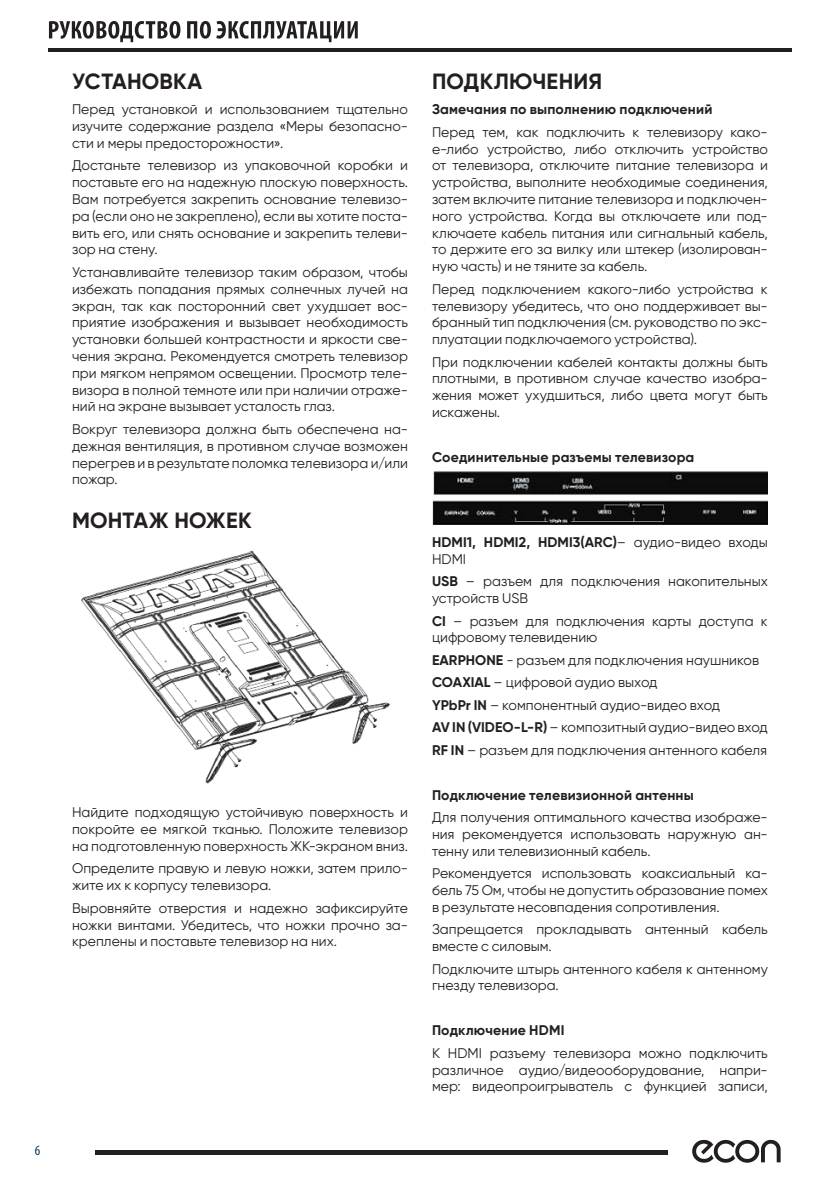
<style>
.page{position:relative;width:840px;height:1191px;background:#fff}
.page>*{position:absolute;margin:0;border:0;box-sizing:border-box;transform-origin:0 0}
.t1{font:700 22px "Gilroy";letter-spacing:.005em;color:#231f20}
.t2{font:condensed 14.2px "Myriad Pro";color:#013d59}
.Основной_текст{font:14px/16.8px "Gilroy";color:#231f20;text-align:justify}
.Внимание{font:700 14px "Gilroy";letter-spacing:.01em;color:#231f20}
.Основной_текст-2{font:700 14px/16.8px "Gilroy";letter-spacing:.005em;color:#231f20}
.s1{font-weight:400}
.s2{font-weight:700}
</style>
<div class="page">
<hr style="left:95px;top:1150px;width:572px;height:4px;background:#231f20">
<svg style="left:692px;top:1139px;width:88px;height:23px"></svg>
<svg style="left:49px;top:21px;width:131px;height:21px"></svg>
<svg style="left:187px;top:21px;width:170px;height:21px"></svg>
<hr style="left:48px;top:48px;width:743px;height:4px;background:#231f20">
<img style="left:81px;top:550px;width:310px;height:234px">
<img style="left:432px;top:470px;width:335px;height:54px">
<p class="t2" style="left:35px;top:1141px;width:7px">6</p>
<h1 class="t1" style="left:72px;top:68px;width:131px">УСТАНОВКА</h1>
<p class="Основной_текст" style="left:72px;top:101px;width:337px">Перед установкой и использованием тщательно изучите содержание раздела «Меры безопасно&shy;сти и меры предосторожности».</p>
<p class="Основной_текст" style="left:72px;top:157px;width:337px">Достаньте телевизор из упаковочной коробки и поставьте его на надежную плоскую поверхность.<br>Вам потребуется закрепить основание телевизо&shy;ра (если оно не закреплено), если вы хотите поста&shy;вить его, или снять основание и закрепить телеви&shy;зор на стену.</p>
<p class="Основной_текст" style="left:72px;top:263px;width:337px">Устанавливайте телевизор таким образом, чтобы избежать попадания прямых солнечных лучей на экран, так как посторонний свет ухудшает вос&shy;приятие изображения и вызывает необходимость установки большей контрастности и яркости све&shy;чения экрана. Рекомендуется смотреть телевизор при мягком непрямом освещении. Просмотр теле&shy;визора в полной темноте или при наличии отраже&shy;ний на экране вызывает усталость глаз.</p>
<p class="Основной_текст" style="left:72px;top:420px;width:337px">Вокруг телевизора должна быть обеспечена на&shy;дежная вентиляция, в противном случае возможен перегрев и в результате поломка телевизора и/или пожар.</p>
<h1 class="t1" style="left:72px;top:506px;width:181px">МОНТАЖ НОЖЕК</h1>
<p class="Основной_текст" style="left:72px;top:804px;width:337px">Найдите подходящую устойчивую поверхность и покройте ее мягкой тканью. Положите телевизор на подготовленную поверхность ЖК-экраном вниз.</p>
<p class="Основной_текст" style="left:72px;top:860px;width:337px">Определите правую и левую ножки, затем прило&shy;жите их к корпусу телевизора.</p>
<p class="Основной_текст" style="left:72px;top:899px;width:337px">Выровняйте отверстия и надежно зафиксируйте ножки винтами. Убедитесь, что ножки прочно за&shy;креплены и поставьте телевизор на них.</p>
<h1 class="t1" style="left:432px;top:68px;width:171px">ПОДКЛЮЧЕНИЯ</h1>
<p class="Внимание" style="left:432px;top:101px;width:282px">Замечания по выполнению подключений</p>
<p class="Основной_текст" style="left:432px;top:123px;width:337px">Перед тем, как подключить к телевизору како&shy;е-либо устройство, либо отключить устройство от телевизора, отключите питание телевизора и устройства, выполните необходимые соединения, затем включите питание телевизора и подключен&shy;ного устройства. Когда вы отключаете или под&shy;ключаете кабель питания или сигнальный кабель, то держите его за вилку или штекер (изолирован&shy;ную часть) и не тяните за кабель.</p>
<p class="Основной_текст" style="left:432px;top:280px;width:337px">Перед подключением какого-либо устройства к телевизору убедитесь, что оно поддерживает вы&shy;бранный тип подключения (см. руководство по экс&shy;плуатации подключаемого устройства).</p>
<p class="Основной_текст" style="left:432px;top:353px;width:337px">При подключении кабелей контакты должны быть плотными, в противном случае качество изобра&shy;жения может ухудшиться, либо цвета могут быть искажены.</p>
<p class="Внимание" style="left:432px;top:448px;width:264px">Соединительные разъемы телевизора</p>
<p class="Основной_текст-2" style="left:432px;top:533px;width:337px">HDMI1, HDMI2, HDMI3(ARC)<span class="s1">– аудио-видео входы<br>HDMI</span></p>
<p class="Основной_текст" style="left:432px;top:573px;width:337px"><span class="s2">USB</span> – разъем для подключения накопительных устройств USB</p>
<p class="Основной_текст" style="left:432px;top:612px;width:337px"><span class="s2">CI</span> – разъем для подключения карты доступа к цифровому телевидению</p>
<p class="Основной_текст" style="left:432px;top:651px;width:328px"><span class="s2">EARPHONE</span> - разъем для подключения наушников</p>
<p class="Основной_текст" style="left:432px;top:674px;width:227px"><span class="s2">COAXIAL</span> – цифровой аудио выход</p>
<p class="Основной_текст" style="left:432px;top:696px;width:289px"><span class="s2">YPbPr IN</span> – компонентный аудио-видео вход</p>
<p class="Основной_текст" style="left:432px;top:719px;width:337px"><span class="s2">AV IN (VIDEO-L-R)</span> – композитный аудио-видео вход</p>
<p class="Основной_текст" style="left:432px;top:741px;width:336px"><span class="s2">RF IN</span> – разъем для подключения антенного кабеля</p>
<p class="Внимание" style="left:432px;top:786px;width:263px">Подключение телевизионной антенны</p>
<p class="Основной_текст" style="left:432px;top:808px;width:337px">Для получения оптимального качества изображе&shy;ния рекомендуется использовать наружную ан&shy;тенну или телевизионный кабель.</p>
<p class="Основной_текст" style="left:432px;top:865px;width:337px">Рекомендуется использовать коаксиальный ка&shy;бель 75 Ом, чтобы не допустить образование помех в результате несовпадения сопротивления.</p>
<p class="Основной_текст" style="left:432px;top:921px;width:337px">Запрещается прокладывать антенный кабель вместе с силовым.</p>
<p class="Основной_текст" style="left:432px;top:960px;width:337px">Подключите штырь антенного кабеля к антенному гнезду телевизора.</p>
<p class="Внимание" style="left:432px;top:1021px;width:134px">Подключение HDMI</p>
<p class="Основной_текст" style="left:432px;top:1044px;width:337px">К HDMI разъему телевизора можно подключить различное аудио/видеооборудование, напри&shy;мер: видеопроигрыватель с функцией записи,</p>
</div>
